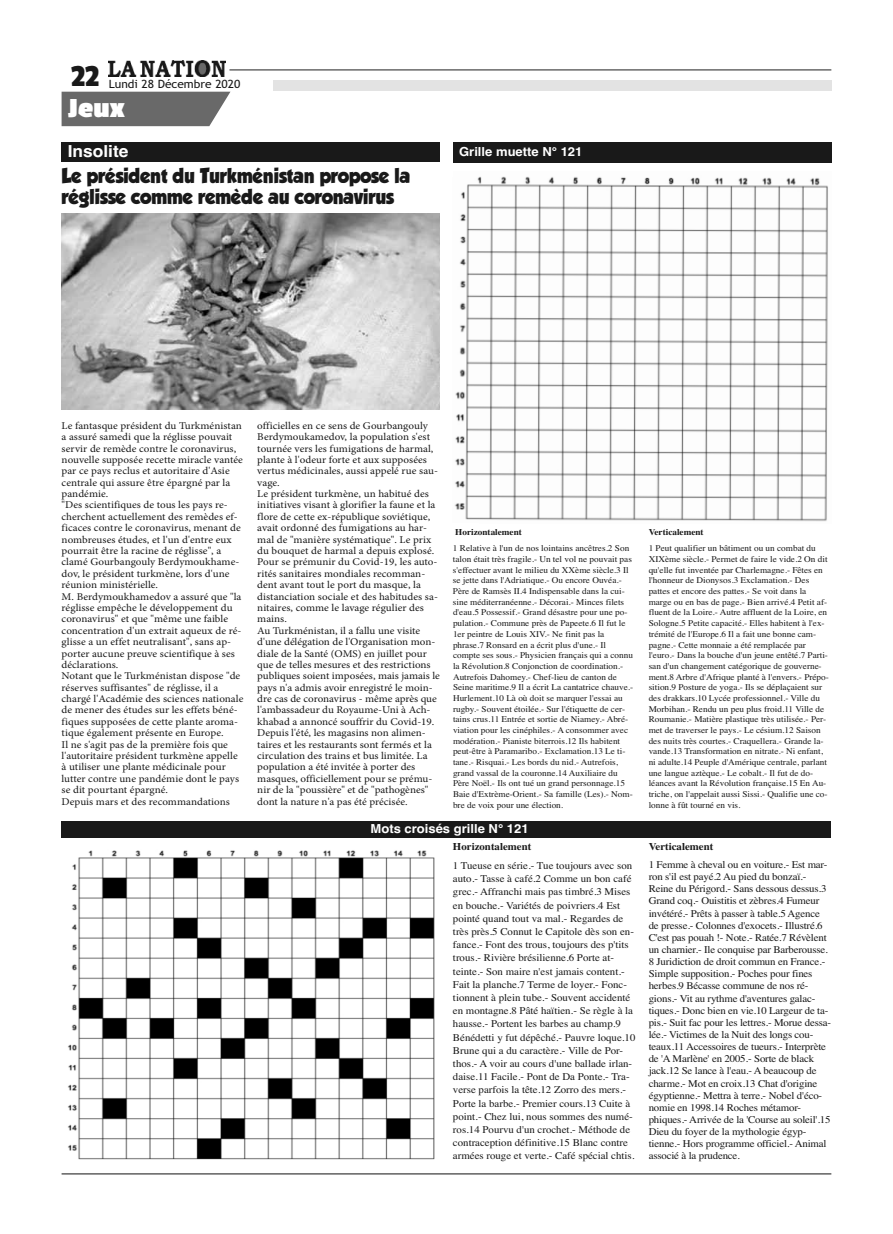
<style>
.page{position:relative;width:893px;height:1234px;background:#fff}
.page>*{position:absolute;margin:0;border:0;box-sizing:border-box;transform-origin:0 0}
.t1{font:32.1px "Passion One";color:#191919;scale:1.05 1}
.t2{font:700 28.95px "Passion One";color:#fff;scale:1.05 1}
.t3{font:18.6px/20.7px "GROBOLD";color:#191919;scale:.95 1}
.t4{font:700 16.5px "Helvetica";color:#fff;scale:1.05 1}
.t5{font:700 12.45px "Helvetica";color:#fff;scale:1.05 1}
.t6{font:11.4px "Trebuchet MS";color:#191919;scale:1.05 1}
.t7{font:10.35px/11.4px "Minion Pro";color:#191919;scale:1.07 1}
.t8{font:10.35px/12.1px "Times";letter-spacing:-.015em;color:#191919;scale:1.05 1}
.t9{font:700 10.35px "Times";color:#191919;scale:1.05 1}
.t10{font:8.85px/10.6px "Times";color:#191919;scale:1.05 1}
.t11{font:700 8.85px "Times";color:#191919;scale:1.05 1}
</style>
<div class="page">
<hr style="left:62px;top:1173px;width:769px;height:1px;background:#191919">
<img style="left:109px;top:60px;width:117px;height:16px">
<hr style="left:229px;top:70px;width:602px;height:1px;background:#191919">
<div style="left:273px;top:80px;width:558px;height:11px;background:#e3e3e3"></div>
<div style="left:62px;top:92px;width:168px;height:34px;background:#696969"></div>
<div style="left:62px;top:142px;width:378px;height:19px;background:#191919"></div>
<img style="left:62px;top:213px;width:378px;height:196px">
<div style="left:62px;top:820px;width:769px;height:17px;background:#191919"></div>
<div style="left:453px;top:142px;width:378px;height:21px;background:#191919"></div>
<img style="left:454px;top:176px;width:374px;height:346px">
<img style="left:68px;top:850px;width:367px;height:310px">
<h1 class="t1" style="left:71px;top:59px;width:28px">22</h1>
<p class="t6" style="left:109px;top:77px;width:127px">Lundi 28 Décembre 2020</p>
<h2 class="t2" style="left:68px;top:93px;width:55px">Jeux</h2>
<h3 class="t4" style="left:68px;top:141px;width:59px">Insolite</h3>
<h3 class="t3" style="left:62px;top:165px;width:369px">Le président du Turkménistan propose la réglisse comme remède au coronavirus</h3>
<p class="t5" style="left:459px;top:145px;width:119px">Grille muette N° 121</p>
<p class="t7" style="left:62px;top:420px;width:172px">Le fantasque président du Turkménistan a assuré samedi que la réglisse pouvait servir de remède contre le coronavirus, nouvelle supposée recette miracle vantée par ce pays reclus et autoritaire d'Asie centrale qui assure être épargné par la pandémie.<br>"Des scientifiques de tous les pays re&shy;cherchent actuellement des remèdes ef&shy;ficaces contre le coronavirus, menant de nombreuses études, et l'un d'entre eux pourrait être la racine de réglisse", a clamé Gourbangouly Berdymoukhame&shy;dov, le président turkmène, lors d'une réunion ministérielle.<br>M. Berdymoukhamedov a assuré que "la réglisse empêche le développement du coronavirus" et que "même une faible concentration d'un extrait aqueux de ré&shy;glisse a un effet neutralisant", sans ap&shy;porter aucune preuve scientifique à ses déclarations.<br>Notant que le Turkménistan dispose "de réserves suffisantes" de réglisse, il a chargé l'Académie des sciences nationale de mener des études sur les effets béné&shy;fiques supposées de cette plante aroma&shy;tique également présente en Europe.<br>Il ne s'agit pas de la première fois que l'autoritaire président turkmène appelle à utiliser une plante médicinale pour lutter contre une pandémie dont le pays se dit pourtant épargné.<br>Depuis mars et des recommandations</p>
<p class="t7" style="left:257px;top:420px;width:172px">officielles en ce sens de Gourbangouly Berdymoukamedov, la population s'est tournée vers les fumigations de harmal, plante à l'odeur forte et aux supposées vertus médicinales, aussi appelé rue sau&shy;vage.<br>Le président turkmène, un habitué des initiatives visant à glorifier la faune et la flore de cette ex-république soviétique, avait ordonné des fumigations au har&shy;mal de "manière systématique". Le prix du bouquet de harmal a depuis explosé.<br>Pour se prémunir du Covid-19, les auto&shy;rités sanitaires mondiales recomman&shy;dent avant tout le port du masque, la distanciation sociale et des habitudes sa&shy;nitaires, comme le lavage régulier des mains.<br>Au Turkménistan, il a fallu une visite d'une délégation de l'Organisation mon&shy;diale de la Santé (OMS) en juillet pour que de telles mesures et des restrictions publiques soient imposées, mais jamais le pays n'a admis avoir enregistré le moin&shy;dre cas de coronavirus - même après que l'ambassadeur du Royaume-Uni à Ach&shy;khabad a annoncé souffrir du Covid-19.<br>Depuis l'été, les magasins non alimen&shy;taires et les restaurants sont fermés et la circulation des trains et bus limitée. La population a été invitée à porter des masques, officiellement pour se prému&shy;nir de la "poussière" et de "pathogènes" dont la nature n'a pas été précisée.</p>
<p class="t5" style="left:370px;top:821px;width:152px">Mots croisés grille N° 121</p>
<p class="t11" style="left:455px;top:526px;width:65px">Horizontalement</p>
<p class="t10" style="left:453px;top:543px;width:173px">1 Relative à l'un de nos lointains ancêtres.2 Son talon était très fragile.- Un tel vol ne pouvait pas s'effectuer avant le milieu du XXème siècle.3 Il se jette dans l'Adriatique.- Ou encore Ouvéa.- Père de Ramsès II.4 Indispensable dans la cui&shy;sine méditerranéenne.- Décorai.- Minces filets d'eau.5 Possessif.- Grand désastre pour une po&shy;pulation.- Commune près de Papeete.6 Il fut le 1er peintre de Louis XIV.- Ne finit pas la phrase.7 Ronsard en a écrit plus d'une.- Il compte ses sous.- Physicien français qui a connu la Révolution.8 Conjonction de coordination.- Autrefois Dahomey.- Chef-lieu de canton de Seine maritime.9 Il a écrit La cantatrice chauve.- Hurlement.10 Là où doit se marquer l'essai au rugby.- Souvent étoilée.- Sur l'étiquette de cer&shy;tains crus.11 Entrée et sortie de Niamey.- Abré&shy;viation pour les cinéphiles.- A consommer avec modération.- Pianiste biterrois.12 Ils habitent peut-être à Paramaribo.- Exclamation.13 Le ti&shy;tane.- Risquai.- Les bords du nid.- Autrefois, grand vassal de la couronne.14 Auxiliaire du Père Noël.- Ils ont tué un grand personnage.15<br>Baie d'Extrème-Orient.- Sa famille (Les).- Nom&shy;bre de voix pour une élection.</p>
<p class="t9" style="left:453px;top:840px;width:76px">Horizontalement</p>
<p class="t8" style="left:453px;top:858px;width:175px;line-height:13.2px">1 Tueuse en série.- Tue toujours avec son auto.- Tasse à café.2 Comme un bon café grec.- Affranchi mais pas timbré.3 Mises en bouche.- Variétés de poivriers.4 Est pointé quand tout va mal.- Regardes de très près.5 Connut le Capitole dès son en&shy;fance.- Font des trous, toujours des p'tits trous.- Rivière brésilienne.6 Porte at&shy;teinte.- Son maire n'est jamais content.- Fait la planche.7 Terme de loyer.- Fonc&shy;tionnent à plein tube.- Souvent accidenté en montagne.8 Pâté haïtien.- Se règle à la hausse.- Portent les barbes au champ.9<br>Bénédetti y fut dépêché.- Pauvre loque.10<br>Brune qui a du caractère.- Ville de Por&shy;thos.- A voir au cours d'une ballade irlan&shy;daise.11 Facile.- Pont de Da Ponte.- Tra&shy;verse parfois la tête.12 Zorro des mers.- Porte la barbe.- Premier cours.13 Cuite à point.- Chez lui, nous sommes des numé&shy;ros.14 Pourvu d'un crochet.- Méthode de contraception définitive.15 Blanc contre armées rouge et verte.- Café spécial chtis.</p>
<p class="t11" style="left:649px;top:526px;width:54px">Verticalement</p>
<p class="t10" style="left:649px;top:543px;width:173px">1 Peut qualifier un bâtiment ou un combat du XIXème siècle.- Permet de faire le vide.2 On dit qu'elle fut inventée par Charlemagne.- Fêtes en l'honneur de Dionysos.3 Exclamation.- Des pattes et encore des pattes.- Se voit dans la marge ou en bas de page.- Bien arrivé.4 Petit af&shy;fluent de la Loire.- Autre affluent de la Loire, en Sologne.5 Petite capacité.- Elles habitent à l'ex&shy;trémité de l'Europe.6 Il a fait une bonne cam&shy;pagne.- Cette monnaie a été remplacée par l'euro.- Dans la bouche d'un jeune entêté.7 Parti&shy;san d'un changement catégorique de gouverne&shy;ment.8 Arbre d'Afrique planté à l'envers.- Prépo&shy;sition.9 Posture de yoga.- Ils se déplaçaient sur des drakkars.10 Lycée professionnel.- Ville du Morbihan.- Rendu un peu plus froid.11 Ville de Roumanie.- Matière plastique très utilisée.- Per&shy;met de traverser le pays.- Le césium.12 Saison des nuits très courtes.- Craquellera.- Grande la&shy;vande.13 Transformation en nitrate.- Ni enfant, ni adulte.14 Peuple d'Amérique centrale, parlant une langue aztèque.- Le cobalt.- Il fut de do&shy;léances avant la Révolution française.15 En Au&shy;triche, on l'appelait aussi Sissi.- Qualifie une co&shy;lonne à fût tourné en vis.</p>
<p class="t9" style="left:649px;top:840px;width:63px">Verticalement</p>
<p class="t8" style="left:649px;top:858px;width:175px">1 Femme à cheval ou en voiture.- Est mar&shy;ron s'il est payé.2 Au pied du bonzaï.- Reine du Périgord.- Sans dessous dessus.3<br>Grand coq.- Ouistitis et zèbres.4 Fumeur invétéré.- Prêts à passer à table.5 Agence de presse.- Colonnes d'exocets.- Illustré.6<br>C'est pas pouah !- Note.- Ratée.7 Révèlent un charnier.- Ile conquise par Barberousse.<br>8 Juridiction de droit commun en France.- Simple supposition.- Poches pour fines herbes.9 Bécasse commune de nos ré&shy;gions.- Vit au rythme d'aventures galac&shy;tiques.- Donc bien en vie.10 Largeur de ta&shy;pis.- Suit fac pour les lettres.- Morue dessa&shy;lée.- Victimes de la Nuit des longs cou&shy;teaux.11 Accessoires de tueurs.- Interprète de 'A Marlène' en 2005.- Sorte de black jack.12 Se lance à l'eau.- A beaucoup de charme.- Mot en croix.13 Chat d'origine égyptienne.- Mettra à terre.- Nobel d'éco&shy;nomie en 1998.14 Roches métamor&shy;phiques.- Arrivée de la 'Course au soleil'.15<br>Dieu du foyer de la mythologie égyp&shy;tienne.- Hors programme officiel.- Animal associé à la prudence.</p>
</div>
